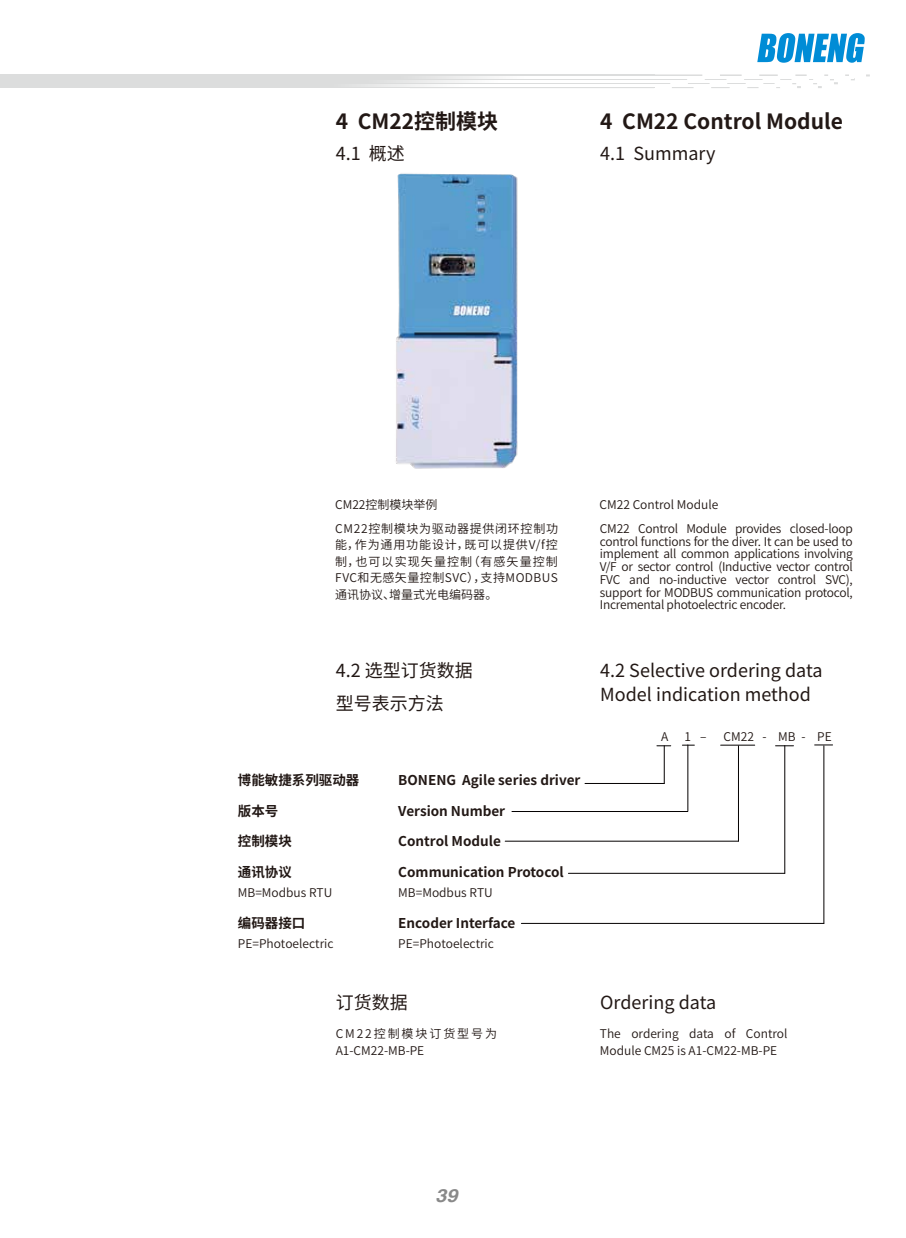
<style>
.page{position:relative;width:906px;height:1238px;background:#fff}
.page>*{position:absolute;margin:0;border:0;box-sizing:border-box;transform-origin:0 0}
.t1{font:700 21px "Source Han Sans CN";color:#221815}
.t2{font:18px/33px "Source Han Sans CN";color:#221815}
.t3{font:italic 700 18px "Helvetica";color:#898989;scale:1.1 1}
.t4{font:700 13.5px "Source Han Sans CN";color:#221815}
.t5{font:12px/12.8px "Source Han Sans CN";color:#221815;text-align:justify}
.t6{font:12px/16.5px "Source Han Sans CN";letter-spacing:.16em;color:#221815}
</style>
<div class="page">
<hr style="left:823px;top:745px;width:1px;height:178px;background:#040000">
<hr style="left:505px;top:840px;width:233px;height:1px;background:#040000">
<hr style="left:512px;top:811px;width:176px;height:1px;background:#040000">
<svg style="left:775px;top:745px;width:18px;height:1px"></svg>
<hr style="left:784px;top:745px;width:1px;height:128px;background:#040000">
<svg style="left:814px;top:744px;width:18px;height:1px"></svg>
<hr style="left:585px;top:783px;width:79px;height:1px;background:#040000">
<hr style="left:664px;top:745px;width:1px;height:38px;background:#040000">
<svg style="left:657px;top:745px;width:14px;height:1px"></svg>
<hr style="left:720px;top:744px;width:34px;height:1px;background:#040000">
<hr style="left:738px;top:745px;width:1px;height:96px;background:#040000">
<svg style="left:682px;top:744px;width:12px;height:1px"></svg>
<hr style="left:687px;top:745px;width:1px;height:65px;background:#040000">
<hr style="left:568px;top:872px;width:217px;height:1px;background:#040000">
<hr style="left:521px;top:922px;width:303px;height:1px;background:#040000">
<img style="left:396px;top:173px;width:122px;height:296px">
<svg style="left:757px;top:33px;width:108px;height:30px"></svg>
<div style="left:0;top:74px;width:654px;height:14px;background:#dcdddd"></div>
<hr style="left:458px;top:74px;width:244px;height:2px;background:#dcdddd">
<svg style="left:845px;top:74px;width:10px;height:6px"></svg>
<hr style="left:705px;top:78px;width:21px;height:2px;background:#dcdddd">
<hr style="left:443px;top:78px;width:244px;height:2px;background:#dcdddd">
<hr style="left:688px;top:82px;width:21px;height:2px;background:#dcdddd">
<hr style="left:426px;top:82px;width:244px;height:2px;background:#dcdddd">
<svg style="left:711px;top:74px;width:127px;height:14px"></svg>
<hr style="left:672px;top:86px;width:21px;height:2px;background:#dcdddd">
<svg style="left:437px;top:76px;width:416px;height:2px"></svg>
<svg style="left:407px;top:80px;width:415px;height:2px"></svg>
<svg style="left:372px;top:84px;width:415px;height:2px"></svg>
<h1 class="t1" style="left:336px;top:109px;width:164px">4 CM22控制模块</h1>
<h2 class="t2" style="left:336px;top:137px;width:71px">4.1 概述</h2>
<h1 class="t1" style="left:600px;top:109px;width:244px">4 CM22 Control Module</h1>
<h2 class="t2" style="left:600px;top:137px;width:117px">4.1 Summary</h2>
<p class="t5" style="left:335px;top:498px;width:104px">CM22控制模块举例</p>
<p class="t5" style="left:599px;top:498px;width:120px">CM22 Control Module</p>
<p class="t5" style="left:335px;top:520px;width:224px;line-height:16.5px">CM22控制模块为驱动器提供闭环控制功能，作为通用功能设计，既可以提供V/f控制，也可以实现矢量控制（有感矢量控制FVC和无感矢量控制SVC），支持MODBUS通讯协议、增量式光电编码器。</p>
<p class="t5" style="left:600px;top:522px;width:254px">CM22 Control Module provides closed-loop control functions for the diver. It can be used to implement all common applications involving V/F or sector control (Inductive vector control FVC and no-inductive vector control SVC), support for MODBUS communication protocol, Incremental photoelectric encoder.</p>
<h2 class="t2" style="left:336px;top:654px;width:139px">4.2 选型订货数据型号表示方法</h2>
<p class="t4" style="left:238px;top:772px;width:123px">博能敏捷系列驱动器</p>
<p class="t4" style="left:238px;top:803px;width:42px">版本号</p>
<p class="t4" style="left:238px;top:833px;width:55px">控制模块</p>
<p class="t4" style="left:238px;top:864px;width:55px">通讯协议</p>
<p class="t5" style="left:238px;top:886px;width:96px">MB=Modbus RTU</p>
<p class="t4" style="left:238px;top:914px;width:69px">编码器接口</p>
<p class="t5" style="left:238px;top:937px;width:97px">PE=Photoelectric</p>
<p class="t4" style="left:398px;top:772px;width:184px">BONENG Agile series driver</p>
<p class="t4" style="left:398px;top:803px;width:108px">Version Number</p>
<p class="t4" style="left:398px;top:833px;width:104px">Control Module</p>
<p class="t4" style="left:398px;top:864px;width:167px">Communication Protocol</p>
<p class="t5" style="left:398px;top:886px;width:96px">MB=Modbus RTU</p>
<p class="t4" style="left:398px;top:914px;width:119px">Encoder Interface</p>
<p class="t5" style="left:398px;top:937px;width:97px">PE=Photoelectric</p>
<h2 class="t2" style="left:336px;top:986px;width:74px">订货数据</h2>
<p class="t6" style="left:336px;top:1025px;width:163px">CM22控制模块订货型号为<br>A1-CM22-MB-PE</p>
<h2 class="t2" style="left:600px;top:658px;width:224px;line-height:24px">4.2 Selective ordering data<br>Model indication method</h2>
<p class="t5" style="left:661px;top:730px;width:9px">A</p>
<p class="t5" style="left:684px;top:730px;width:24px">1 ‒</p>
<p class="t5" style="left:723px;top:730px;width:110px">CM22 - MB - PE</p>
<h2 class="t2" style="left:600px;top:986px;width:117px">Ordering data</h2>
<p class="t5" style="left:600px;top:1025px;width:189px;line-height:16.5px">The ordering data of Control<br>Module CM25 is A1-CM22-MB-PE</p>
<h2 class="t3" style="left:435px;top:1184px;width:22px">39</h2>
</div>
